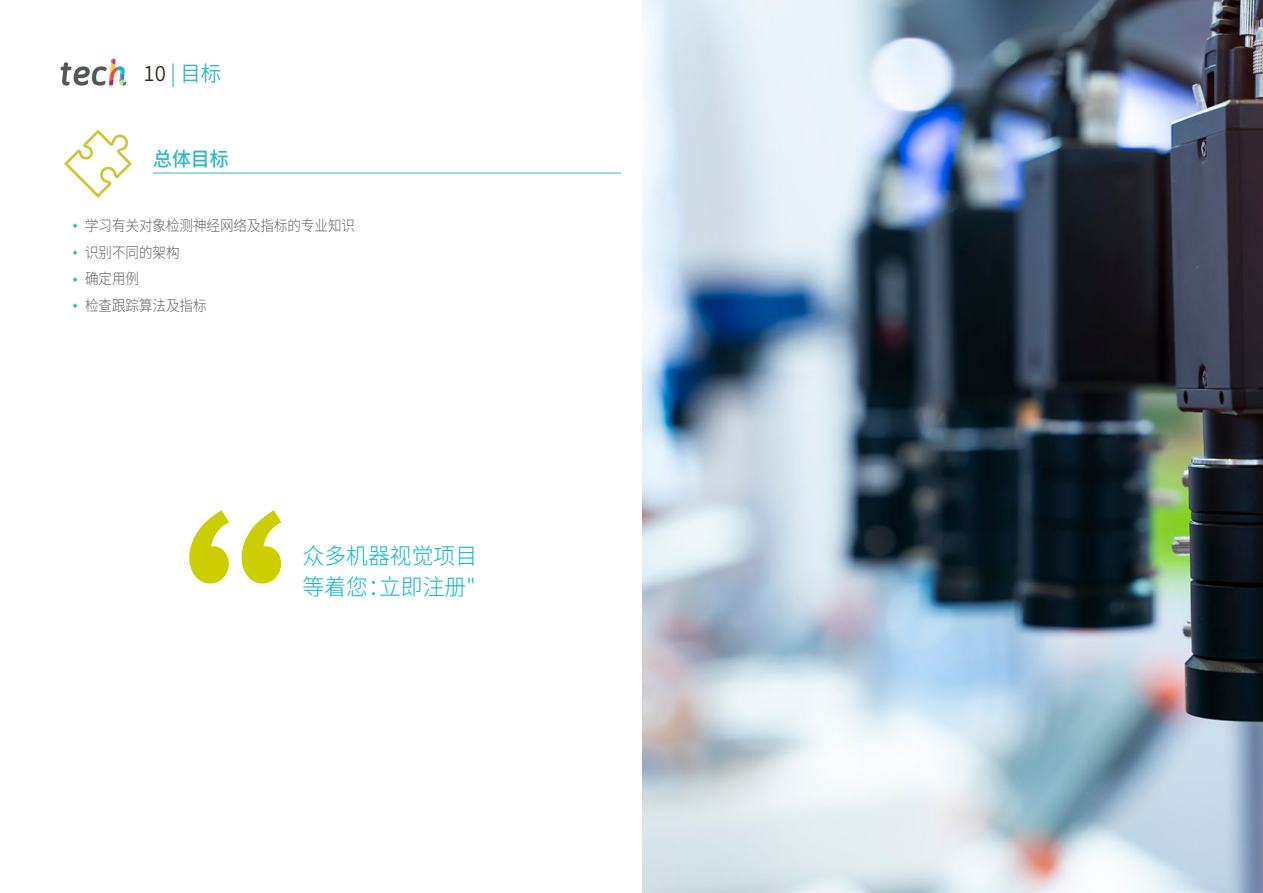
<style>
.page{position:relative;width:1263px;height:893px;background:#fff}
.page>*{position:absolute;margin:0;border:0;box-sizing:border-box;transform-origin:0 0}
.t1{font:300 22.5px/31.5px "Source Han Sans CN";color:#0fb6cf}
.t2{font:21px "Source Han Sans CN";color:#2db8c5}
.t3{font:500 19.5px "Source Han Sans CN";color:#2db8c5}
.t4{font:300 15px/26.7px "Source Han Sans CN";color:#61646a;scale:.9 1}
.s1{color:#312e20}
</style>
<div class="page">
<svg style="left:64px;top:130px;width:68px;height:68px"></svg>
<img style="left:642px;top:0;width:621px;height:893px">
<svg style="left:61px;top:59px;width:65px;height:27px"></svg>
<svg style="left:189px;top:510px;width:92px;height:73px"></svg>
<hr style="left:153px;top:173px;width:468px;height:1px;background:#2db8c5">
<h2 class="t2" style="left:144px;top:61px;width:79px"><span class="s1">10</span> | 目标</h2>
<h3 class="t3" style="left:153px;top:147px;width:77px">总体目标</h3>
<p class="t4" style="left:85px;top:212px;width:301px">学习有关对象检测神经网络及指标的专业知识识别不同的架构<br>确定用例<br>检查跟踪算法及指标</p>
<h1 class="t1" style="left:303px;top:540px;width:176px">众多机器视觉项目等着您：立即注册"</h1>
</div>
